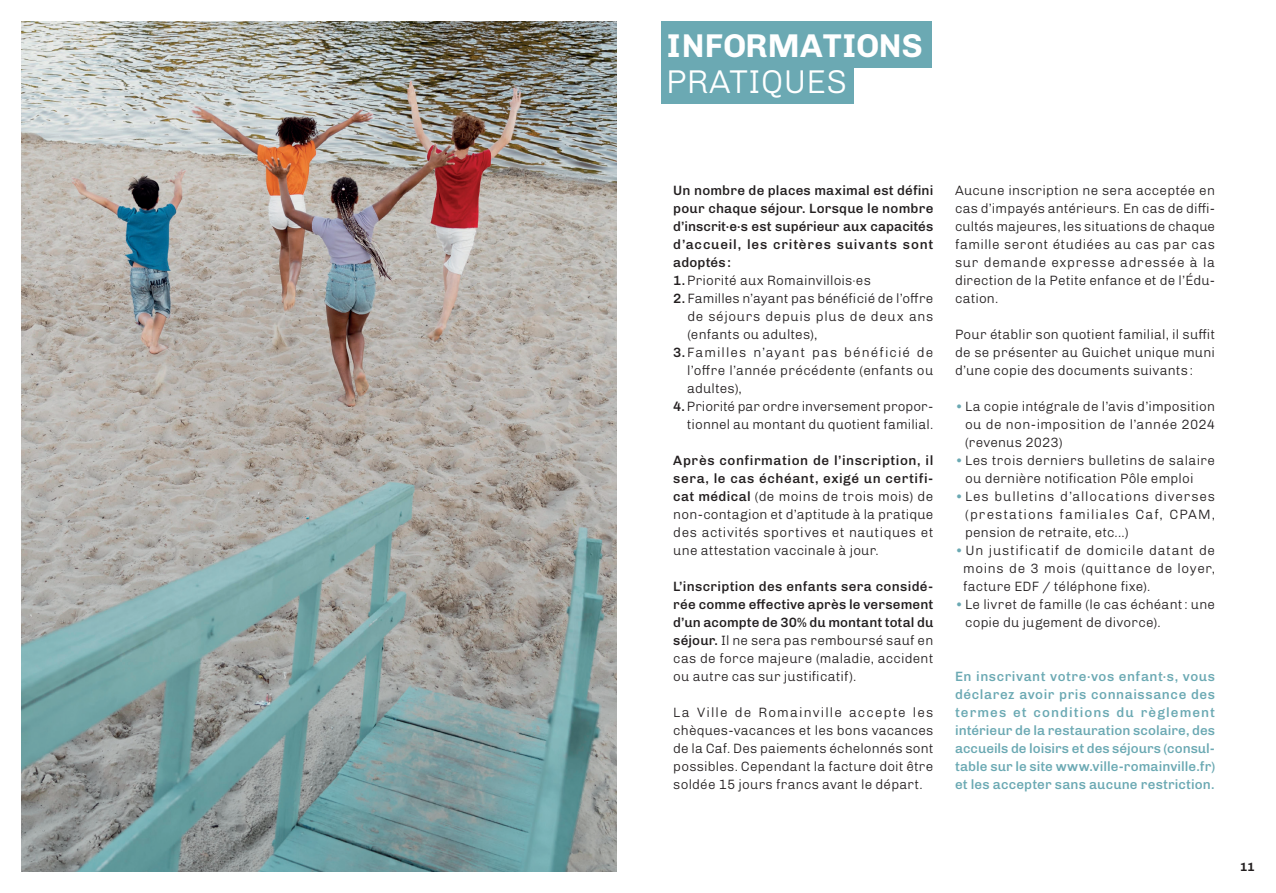
<style>
.page{position:relative;width:1276px;height:893px;background:#fff}
.page>*{position:absolute;margin:0;border:0;box-sizing:border-box;transform-origin:0 0}
.sous_titre{font:700 33px "Chivo";letter-spacing:.01em;color:#fff}
.sous_titre-2{font:300 33px "Chivo";letter-spacing:.005em;color:#fff}
.Texte_courant{font:300 13.5px/18px "Chivo";letter-spacing:.015em;color:#231f20;text-align:justify}
.Texte_courant-2{font:500 13.5px/18px "Chivo";letter-spacing:.01em;color:#231f20;text-align:justify}
.Texte_courant-3{font:500 13.5px/18px "Chivo";letter-spacing:.01em;color:#6ba9b3;text-align:justify}
.t1{font:700 12px "Chivo";color:#231f20}
.s1{font-weight:500}
.s2{font-weight:300}
.s3{color:#6ba9b3}
</style>
<div class="page">
<div style="left:661px;top:21px;width:270px;height:47px;background:#6ba9b3"></div>
<div style="left:661px;top:66px;width:193px;height:38px;background:#6ba9b3"></div>
<img style="left:21px;top:21px;width:596px;height:851px">
<p class="sous_titre" style="left:666px;top:20px;width:258px">INFORMATIONS</p>
<p class="sous_titre-2" style="left:666px;top:57px;width:182px">PRATIQUES</p>
<p class="Texte_courant-2" style="left:673px;top:181px;width:262px">Un nombre de places maximal est défini pour chaque séjour. Lorsque le nombre d’inscrit·e·s est supérieur aux capacités d’accueil, les critères suivants sont adoptés :</p>
<p class="Texte_courant" style="left:673px;top:271px;width:199px"><span class="s1">1.</span> Priorité aux Romainvillois·es</p>
<p class="Texte_courant" style="left:687px;top:289px;width:247px;text-indent:-14px"><span class="s1">2.</span> Familles n’ayant pas bénéficié de l’offre de séjours depuis plus de deux ans (enfants ou adultes),</p>
<p class="Texte_courant" style="left:687px;top:343px;width:248px;text-indent:-14px"><span class="s1">3.</span>Familles n’ayant pas bénéficié de l’offre l’année précédente (enfants ou adultes),</p>
<p class="Texte_courant" style="left:673px;top:397px;width:261px;text-align:right"><span class="s1">4.</span> Priorité par ordre inversement propor&shy;tionnel au montant du quotient familial.</p>
<p class="Texte_courant" style="left:673px;top:451px;width:262px"><span class="s1">Après confirmation de l’inscription, il sera, le cas échéant, exigé un certifi&shy;cat médical</span> (de moins de trois mois) de non-contagion et d’aptitude à la pratique des activités sportives et nautiques et une attestation vaccinale à jour.</p>
<p class="Texte_courant-2" style="left:673px;top:577px;width:261px">L’inscription des enfants sera considé&shy;rée comme effective après le versement d’un acompte de 30% du montant total du séjour. <span class="s2">Il ne sera pas remboursé sauf en cas de force majeure (maladie, accident ou autre cas sur justificatif).</span></p>
<p class="Texte_courant" style="left:673px;top:703px;width:261px">La Ville de Romainville accepte les chèques-vacances et les bons vacances de la Caf. Des paiements échelonnés sont possibles. Cependant la facture doit être soldée 15 jours francs avant le départ.</p>
<p class="Texte_courant" style="left:955px;top:181px;width:261px">Aucune inscription ne sera acceptée en cas d’impayés antérieurs. En cas de diffi&shy;cultés majeures, les situations de chaque famille seront étudiées au cas par cas sur demande expresse adressée à la direction de la Petite enfance et de l’Édu&shy;cation.</p>
<p class="Texte_courant" style="left:955px;top:325px;width:261px">Pour établir son quotient familial, il suffit de se présenter au Guichet unique muni d’une copie des documents suivants :</p>
<p class="Texte_courant" style="left:965px;top:397px;width:251px;text-indent:-10px"><span class="s3">•</span>La copie intégrale de l’avis d’imposition ou de non-imposition de l’année 2024 (revenus 2023)</p>
<p class="Texte_courant" style="left:965px;top:451px;width:251px;text-indent:-10px"><span class="s3">•</span>Les trois derniers bulletins de salaire ou dernière notification Pôle emploi</p>
<p class="Texte_courant" style="left:965px;top:487px;width:251px;text-indent:-10px"><span class="s3">•</span>Les bulletins d’allocations diverses (prestations familiales Caf, CPAM, pension de retraite, etc...)</p>
<p class="Texte_courant" style="left:963px;top:541px;width:253px;text-indent:-8px"><span class="s3">•</span> Un justificatif de domicile datant de moins de 3 mois (quittance de loyer, facture EDF / téléphone fixe).</p>
<p class="Texte_courant" style="left:965px;top:595px;width:251px;text-indent:-10px"><span class="s3">•</span>Le livret de famille (le cas échéant : une copie du jugement de divorce).</p>
<p class="Texte_courant-3" style="left:955px;top:667px;width:262px">En inscrivant votre·vos enfant·s, vous déclarez avoir pris connaissance des termes et conditions du règlement intérieur de la restauration scolaire, des accueils de loisirs et des séjours (consul&shy;table sur le site www.ville-romainville.fr) et les accepter sans aucune restriction.</p>
<p class="t1" style="left:1240px;top:858px;width:16px">11</p>
</div>
